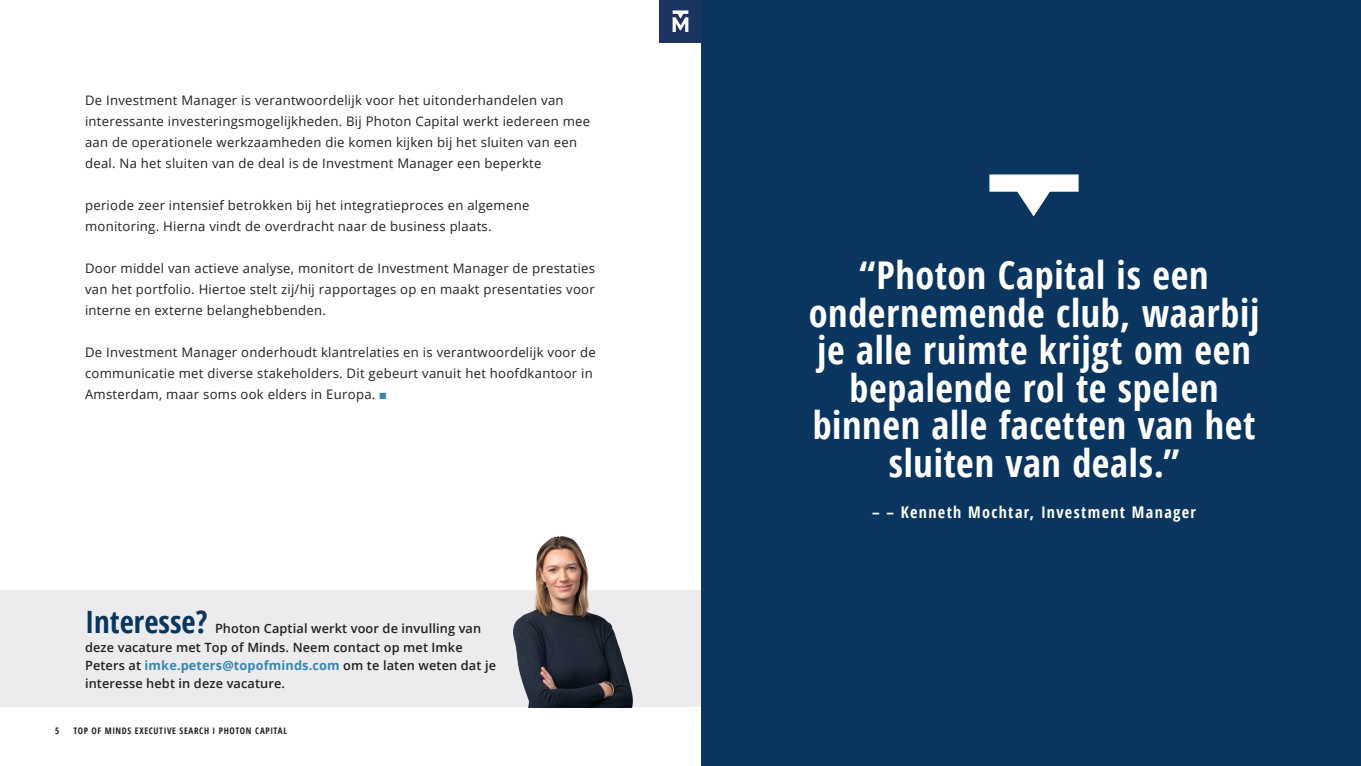
<style>
.page{position:relative;width:1361px;height:766px;background:#fff}
.page>*{position:absolute;margin:0;border:0;box-sizing:border-box;transform-origin:0 0}
.Page_header_kopie{font:700 condensed 38.25px/37.5px "Open Sans";letter-spacing:.02em;color:#fff;text-align:center}
.t1{font:700 condensed 30.75px "Open Sans";color:#0a355e}
.t2{font:700 condensed 16.12px "Open Sans";letter-spacing:.085em;color:#fff}
.t3{font:13.12px/21px "Open Sans";letter-spacing:.02em;color:#231f20}
.t4{font:600 12.75px/18px "Open Sans";letter-spacing:.01em;color:#231f20}
.t5{font:700 condensed 9px "Open Sans";letter-spacing:.07em;color:#231f20}
.s1{color:#3587b0}
.s2{font-weight:700;color:#3587b0}
</style>
<div class="page">
<div style="left:0;top:590px;width:702px;height:116px;background:#ececee"></div>
<div style="left:702px;top:0;width:659px;height:765px;background:#0a355e"></div>
<svg style="left:989px;top:174px;width:90px;height:43px"></svg>
<img style="left:513px;top:536px;width:120px;height:170px">
<div style="left:659px;top:0;width:43px;height:43px;background:#1c355e"></div>
<svg style="left:672px;top:10px;width:16px;height:22px"></svg>
<p class="t3" style="left:85px;top:89px;width:506px">De Investment Manager is verantwoordelijk voor het uitonderhandelen van interessante investeringsmogelijkheden. Bij Photon Capital werkt iedereen mee aan de operationele werkzaamheden die komen kijken bij het sluiten van een deal. Na het sluiten van de deal is de Investment Manager een beperkte</p>
<p class="t3" style="left:85px;top:194px;width:446px">periode zeer intensief betrokken bij het integratieproces en algemene monitoring. Hierna vindt de overdracht naar de business plaats.</p>
<p class="t3" style="left:85px;top:257px;width:511px;text-align:justify">Door middel van actieve analyse, monitort de Investment Manager de prestaties van het portfolio. Hiertoe stelt zij/hij rapportages op en maakt presentaties voor interne en externe belanghebbenden.</p>
<p class="t3" style="left:85px;top:341px;width:512px">De Investment Manager onderhoudt klantrelaties en is verantwoordelijk voor de communicatie met diverse stakeholders. Dit gebeurt vanuit het hoofdkantoor in<br>Amsterdam, maar soms ook elders in Europa. <span class="s1">■</span></p>
<p class="t1" style="left:85px;top:600px;width:124px">Interesse?</p>
<p class="t4" style="left:85px;top:619px;width:412px;text-indent:130px">Photon Captial werkt voor de invulling van deze vacature met Top of Minds. Neem contact op met Imke Peters at <span class="s2">imke.peters@topofminds.com</span> om te laten weten dat je interesse hebt in deze vacature.</p>
<p class="t5" style="left:55px;top:724px;width:6px">5</p>
<p class="t5" style="left:73px;top:724px;width:215px">TOP OF MINDS EXECUTIVE SEARCH I PHOTON CAPITAL</p>
<p class="Page_header_kopie" style="left:808px;top:255px;width:452px">“Photon Capital is een ondernemende club, waarbij je alle ruimte krijgt om een bepalende rol te spelen binnen alle facetten van het sluiten van deals.”</p>
<p class="t2" style="left:872px;top:501px;width:325px">– – Kenneth Mochtar, Investment Manager</p>
</div>
